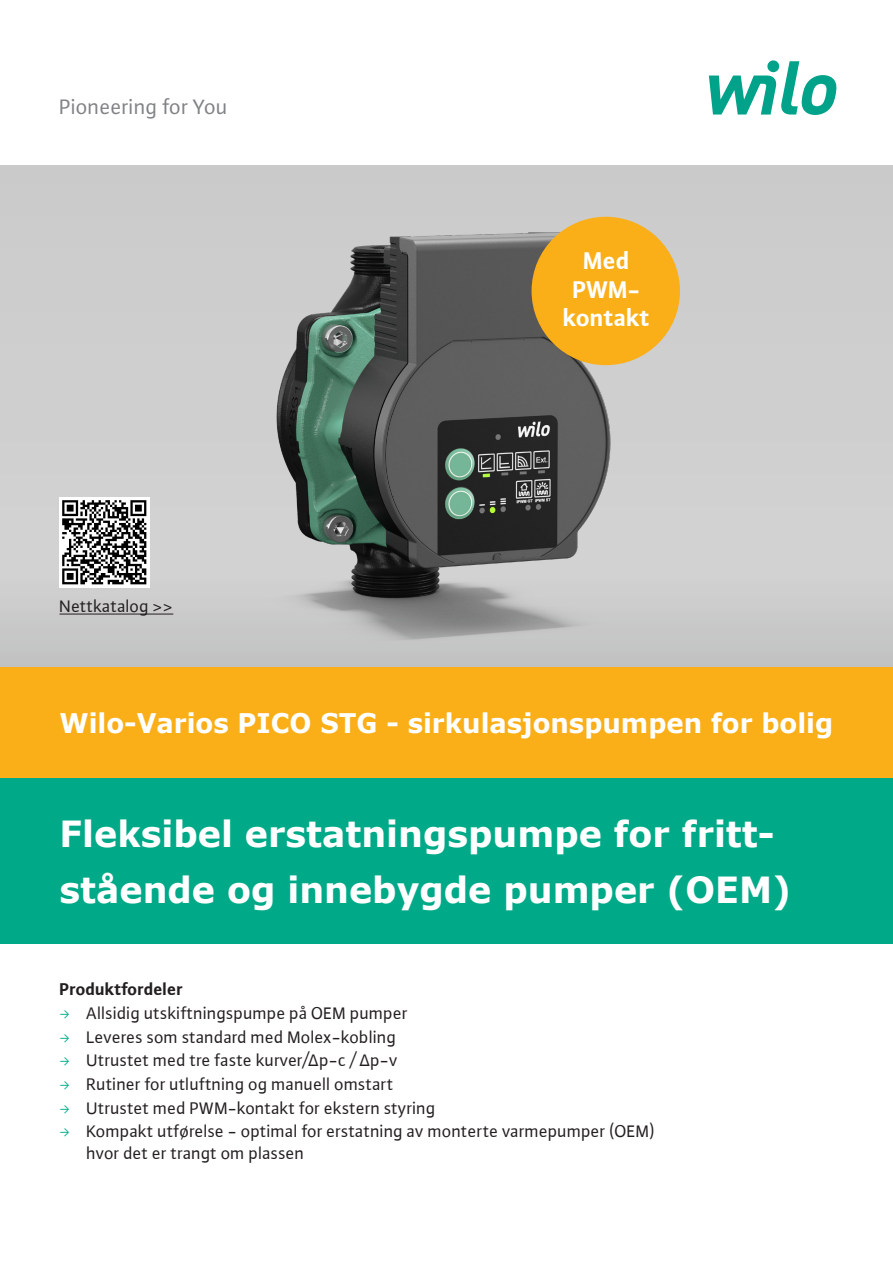
<style>
.page{position:relative;width:893px;height:1263px;background:#fff}
.page>*{position:absolute;margin:0;border:0;box-sizing:border-box;transform-origin:0 0}
._1Title_Wilogreen{font:700 36px/55.5px "Verdana";color:#fff}
._1Title_Wilogreen-2{font:700 27px "Verdana";color:#fff;scale:.96 1}
.Typ{font:700 25.5px "WILO Plus Global";color:#fff}
.t1{font:22.2px "WILO Plus FM";color:#808285}
.UnorderedList-li{font:18px/21.6px "WILO Plus Global";color:#231f20}
.Paragraph-h1{font:700 18px "WILO Plus Global";color:#231f20}
.s1{font-family:"WILO Pict";font-size:14.25px;color:#0a8}
</style>
<div class="page">
<div style="left:0;top:166px;width:893px;height:502px;background:#cecece"></div>
<img style="left:191px;top:165px;width:477px;height:503px">
<div style="left:0;top:767px;width:893px;height:177px;background:#0a8"></div>
<svg style="left:709px;top:61px;width:127px;height:54px"></svg>
<div style="left:767px;top:60px;width:12px;height:12px;background:#00a38a;border-radius:50%"></div>
<div style="left:0;top:668px;width:893px;height:110px;background:#faaf18"></div>
<div style="left:532px;top:217px;width:148px;height:148px;background:#faaf18;border-radius:50%"></div>
<hr style="left:60px;top:614px;width:113px;height:1px;background:#231f20">
<img style="left:60px;top:497px;width:90px;height:91px">
<p class="t1" style="left:60px;top:92px;width:170px">Pioneering for You</p>
<p class="UnorderedList-li" style="left:60px;top:595px;width:115px">Nettkatalog &gt;&gt;</p>
<p class="Typ" style="left:583px;top:245px;width:48px">Med</p>
<p class="Typ" style="left:572px;top:274px;width:69px">PWM-</p>
<p class="Typ" style="left:563px;top:302px;width:88px">kontakt</p>
<p class="_1Title_Wilogreen-2" style="left:60px;top:704px;width:807px">Wilo-Varios PICO STG - sirkulasjonspumpen for bolig</p>
<p class="_1Title_Wilogreen" style="left:60px;top:806px;width:733px">Fleksibel erstatningspumpe for fritt&shy;stående og innebygde pumper (OEM)</p>
<p class="Paragraph-h1" style="left:60px;top:978px;width:125px">Produktfordeler</p>
<p class="UnorderedList-li" style="left:60px;top:1002px;width:350px"><span class="s1">ƒ</span> Allsidig utskiftningspumpe på OEM pumper</p>
<p class="UnorderedList-li" style="left:60px;top:1025px;width:338px"><span class="s1">ƒ</span> Leveres som standard med Molex-kobling</p>
<p class="UnorderedList-li" style="left:60px;top:1049px;width:340px"><span class="s1">ƒ</span> Utrustet med tre faste kurver/Δp-c / Δp-v</p>
<p class="UnorderedList-li" style="left:60px;top:1073px;width:336px"><span class="s1">ƒ</span> Rutiner for utluftning og manuell omstart</p>
<p class="UnorderedList-li" style="left:60px;top:1097px;width:378px"><span class="s1">ƒ</span> Utrustet med PWM-kontakt for ekstern styring</p>
<p class="UnorderedList-li" style="left:87px;top:1120px;width:570px;text-indent:-27px"><span class="s1">ƒ</span> Kompakt utførelse - optimal for erstatning av monterte varmepumper (OEM) hvor det er trangt om plassen</p>
</div>
